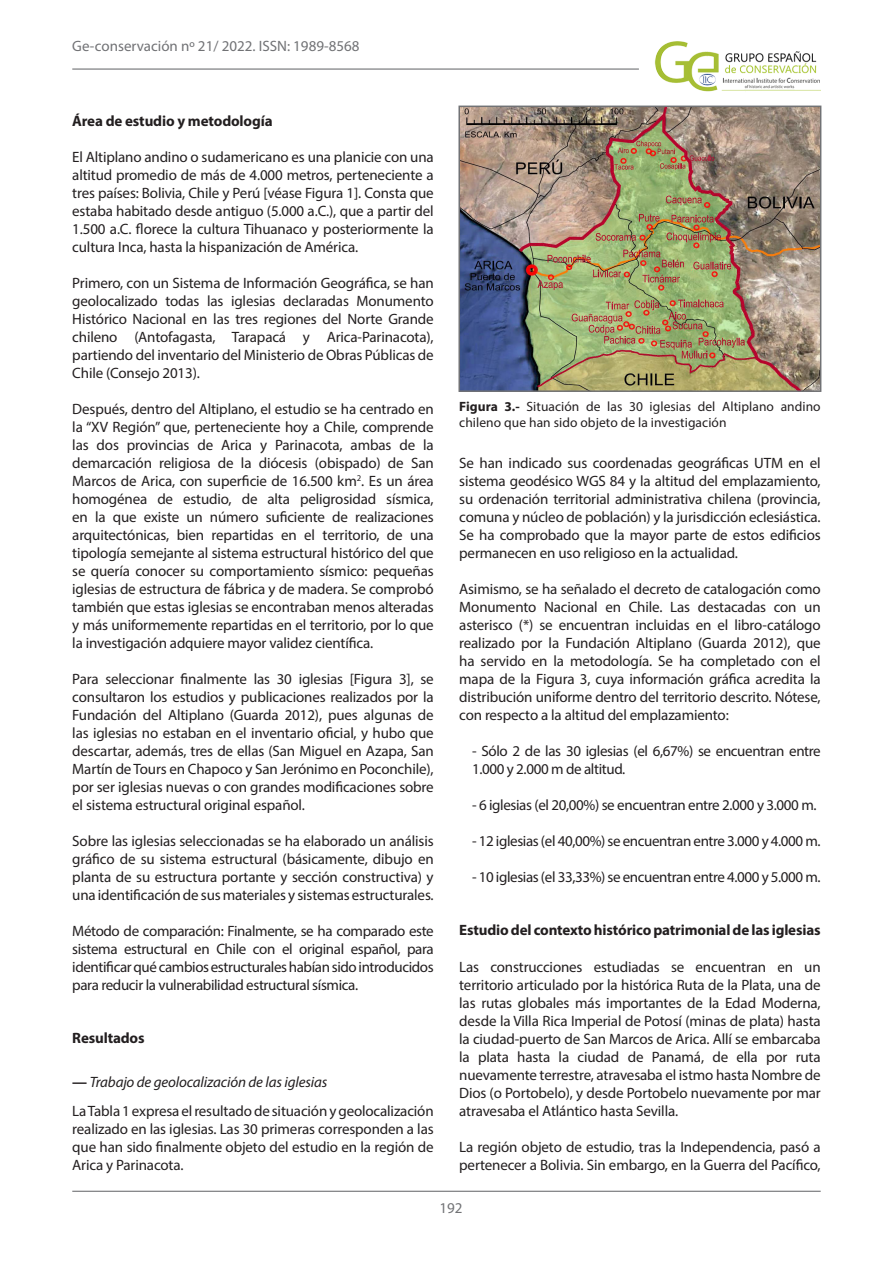
<style>
.page{position:relative;width:893px;height:1263px;background:#fff}
.page>*{position:absolute;margin:0;border:0;box-sizing:border-box;transform-origin:0 0}
.Tipo_de_texto{font:15px/18px "Myriad Pro";letter-spacing:-.01em;color:#231f20;text-align:justify}
.negrita_titulito{font:700 15px "Myriad Pro";letter-spacing:-.01em;color:#231f20}
.t1{font:15px "Myriad Pro";color:#717275}
.negrita_titulito-2{font:italic 15px "Myriad Pro";letter-spacing:-.01em;color:#231f20}
.Tipo_de_texto-2{font:700 15px "Myriad Pro";letter-spacing:-.01em;color:#231f20}
.Pies_de_foto{font:13.5px/16.5px "Myriad Pro";letter-spacing:.005em;color:#231f20}
.s1{font-weight:700;font-style:normal}
.s2{font-weight:700}
</style>
<div class="page">
<hr style="left:72px;top:68px;width:567px;height:2px;background:#717275">
<hr style="left:72px;top:1191px;width:749px;height:1px;background:#717275">
<img style="left:654px;top:41px;width:167px;height:51px">
<img style="left:461px;top:109px;width:357px;height:280px">
<div style="left:458px;top:106px;width:363px;height:286px;border:2px solid #717275"></div>
<p class="t1" style="left:72px;top:37px;width:289px">Ge-conservación nº 21/ 2022. ISSN: 1989-8568</p>
<p class="Tipo_de_texto-2" style="left:72px;top:111px;width:202px">Área de estudio y metodología</p>
<p class="Tipo_de_texto" style="left:72px;top:148px;width:363px">El Altiplano andino o sudamericano es una planicie con una altitud promedio de más de 4.000 metros, perteneciente a tres países: Bolivia, Chile y Perú [véase Figura 1]. Consta que estaba habitado desde antiguo (5.000 a.C.), que a partir del 1.500 a.C. florece la cultura Tihuanaco y posteriormente la cultura Inca, hasta la hispanización de América.</p>
<p class="Tipo_de_texto" style="left:72px;top:274px;width:363px">Primero, con un Sistema de Información Geográfica, se han geolocalizado todas las iglesias declaradas Monumento Histórico Nacional en las tres regiones del Norte Grande chileno (Antofagasta, Tarapacá y Arica-Parinacota), partiendo del inventario del Ministerio de Obras Públicas de Chile (Consejo 2013).</p>
<p class="Tipo_de_texto" style="left:72px;top:400px;width:363px">Después, dentro del Altiplano, el estudio se ha centrado en la “XV Región” que, perteneciente hoy a Chile, comprende las dos provincias de Arica y Parinacota, ambas de la demarcación religiosa de la diócesis (obispado) de San Marcos de Arica, con superficie de 16.500 km<sup>2</sup>. Es un área homogénea de estudio, de alta peligrosidad sísmica, en la que existe un número suficiente de realizaciones arquitectónicas, bien repartidas en el territorio, de una tipología semejante al sistema estructural histórico del que se quería conocer su comportamiento sísmico: pequeñas iglesias de estructura de fábrica y de madera. Se comprobó también que estas iglesias se encontraban menos alteradas y más uniformemente repartidas en el territorio, por lo que la investigación adquiere mayor validez científica.</p>
<p class="Tipo_de_texto" style="left:72px;top:670px;width:363px">Para seleccionar finalmente las 30 iglesias [Figura 3], se consultaron los estudios y publicaciones realizados por la Fundación del Altiplano (Guarda 2012), pues algunas de las iglesias no estaban en el inventario oficial, y hubo que descartar, además, tres de ellas (San Miguel en Azapa, San Martín de Tours en Chapoco y San Jerónimo en Poconchile), por ser iglesias nuevas o con grandes modificaciones sobre el sistema estructural original español.</p>
<p class="Tipo_de_texto" style="left:72px;top:832px;width:363px">Sobre las iglesias seleccionadas se ha elaborado un análisis gráfico de su sistema estructural (básicamente, dibujo en planta de su estructura portante y sección constructiva) y una identificación de sus materiales y sistemas estructurales.</p>
<p class="Tipo_de_texto" style="left:72px;top:922px;width:363px">Método de comparación: Finalmente, se ha comparado este sistema estructural en Chile con el original español, para identificar qué cambios estructurales habían sido introducidos para reducir la vulnerabilidad estructural sísmica.</p>
<p class="negrita_titulito" style="left:72px;top:1028px;width:74px">Resultados</p>
<p class="negrita_titulito-2" style="left:72px;top:1072px;width:257px"><span class="s1">—</span> Trabajo de geolocalización de las iglesias</p>
<p class="Tipo_de_texto" style="left:72px;top:1102px;width:363px">La Tabla 1 expresa el resultado de situación y geolocalización realizado en las iglesias. Las 30 primeras corresponden a las que han sido finalmente objeto del estudio en la región de Arica y Parinacota.</p>
<p class="Pies_de_foto" style="left:459px;top:398px;width:363px"><span class="s2">Figura 3.-</span> Situación de las 30 iglesias del Altiplano andino chileno que han sido objeto de la investigación</p>
<p class="Tipo_de_texto" style="left:459px;top:454px;width:363px">Se han indicado sus coordenadas geográficas UTM en el sistema geodésico WGS 84 y la altitud del emplazamiento, su ordenación territorial administrativa chilena (provincia, comuna y núcleo de población) y la jurisdicción eclesiástica.<br>Se ha comprobado que la mayor parte de estos edificios permanecen en uso religioso en la actualidad.</p>
<p class="Tipo_de_texto" style="left:459px;top:580px;width:363px">Asimismo, se ha señalado el decreto de catalogación como Monumento Nacional en Chile. Las destacadas con un asterisco (*) se encuentran incluidas en el libro-catálogo realizado por la Fundación Altiplano (Guarda 2012), que ha servido en la metodología. Se ha completado con el mapa de la Figura 3, cuya información gráfica acredita la distribución uniforme dentro del territorio descrito. Nótese, con respecto a la altitud del emplazamiento:</p>
<p class="Tipo_de_texto" style="left:472px;top:742px;width:350px">- Sólo 2 de las 30 iglesias (el 6,67%) se encuentran entre<br>1.000 y 2.000 m de altitud.</p>
<p class="Tipo_de_texto" style="left:472px;top:796px;width:346px">- 6 iglesias (el 20,00%) se encuentran entre 2.000 y 3.000 m.</p>
<p class="Tipo_de_texto" style="left:472px;top:832px;width:350px">- 12 iglesias (el 40,00%) se encuentran entre 3.000 y 4.000 m.</p>
<p class="Tipo_de_texto" style="left:472px;top:868px;width:350px">- 10 iglesias (el 33,33%) se encuentran entre 4.000 y 5.000 m.</p>
<p class="negrita_titulito" style="left:459px;top:920px;width:363px">Estudio del contexto histórico patrimonial de las iglesias</p>
<p class="Tipo_de_texto" style="left:459px;top:958px;width:363px">Las construcciones estudiadas se encuentran en un territorio articulado por la histórica Ruta de la Plata, una de las rutas globales más importantes de la Edad Moderna, desde la Villa Rica Imperial de Potosí (minas de plata) hasta la ciudad-puerto de San Marcos de Arica. Allí se embarcaba la plata hasta la ciudad de Panamá, de ella por ruta nuevamente terrestre, atravesaba el istmo hasta Nombre de Dios (o Portobelo), y desde Portobelo nuevamente por mar atravesaba el Atlántico hasta Sevilla.</p>
<p class="Tipo_de_texto" style="left:459px;top:1138px;width:363px">La región objeto de estudio, tras la Independencia, pasó a pertenecer a Bolivia. Sin embargo, en la Guerra del Pacífico,</p>
<p class="t1" style="left:439px;top:1198px;width:25px">192</p>
</div>
